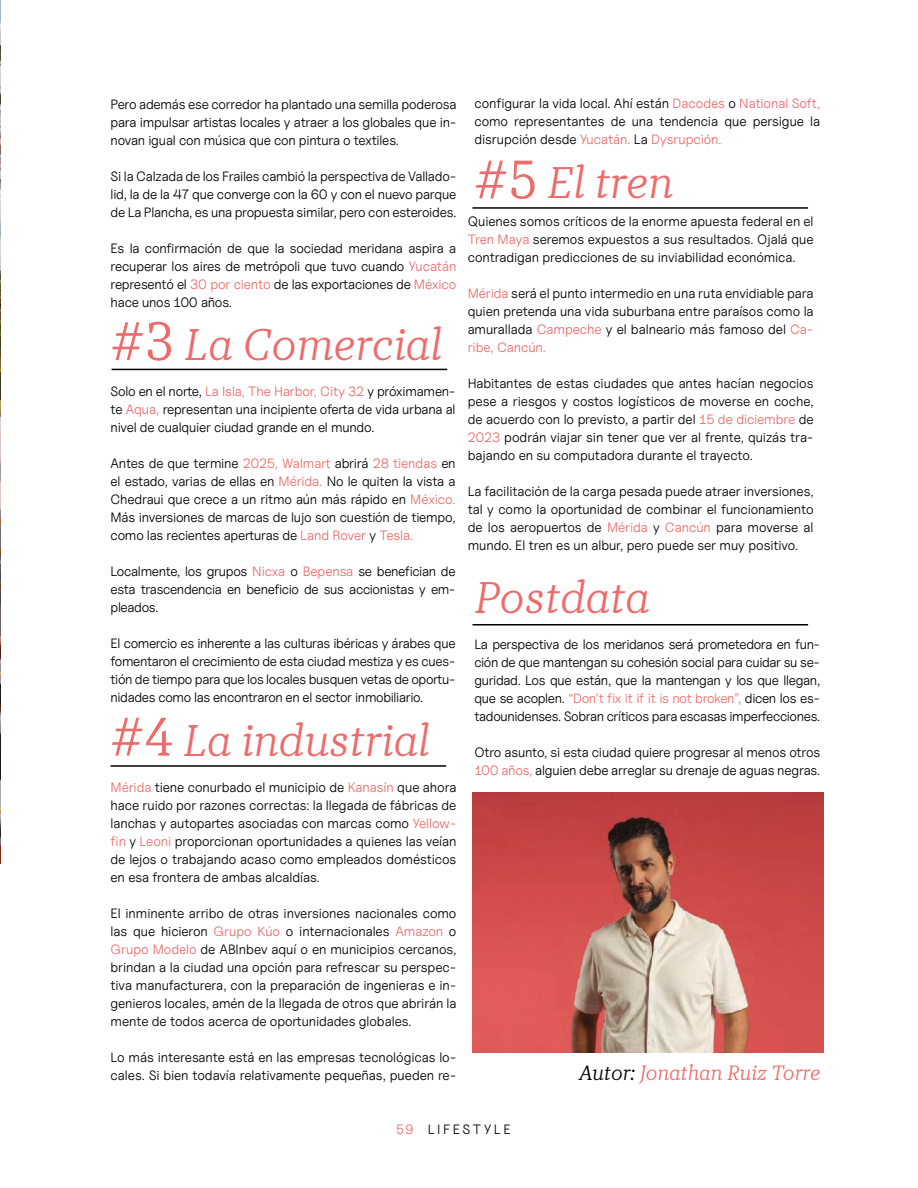
<style>
.page{position:relative;width:918px;height:1188px;background:#fff}
.page>*{position:absolute;margin:0;border:0;box-sizing:border-box;transform-origin:0 0}
.t1{font:italic 300 45px "TT Tricks";color:#ed6b6a}
.t2{font:italic 300 21px "TT Tricks";color:#ed6b6a}
.t3{font:13.5px/18px "Uncut Sans Book";letter-spacing:-.01em;color:#000;text-align:justify}
.t4{font:13.5px "Uncut Sans Book";letter-spacing:.19em;color:#000}
.s1{color:#ed6b6a}
.s2{font-style:normal;font-size:54px}
.s3{color:#000}
</style>
<div class="page">
<img style="left:0;top:0;width:1px;height:864px">
<hr style="left:112px;top:369px;width:335px;height:1px;background:#000">
<hr style="left:111px;top:765px;width:335px;height:2px;background:#000">
<hr style="left:472px;top:207px;width:336px;height:2px;background:#000">
<hr style="left:472px;top:624px;width:336px;height:2px;background:#000">
<img style="left:472px;top:792px;width:352px;height:261px">
<p class="t3" style="left:111px;top:95px;width:347px">Pero además ese corredor ha plantado una semilla poderosa para impulsar artistas locales y atraer a los globales que in&shy;novan igual con música que con pintura o textiles.</p>
<p class="t3" style="left:111px;top:167px;width:347px">Si la Calzada de los Frailes cambió la perspectiva de Vallado&shy;lid, la de la 47 que converge con la 60 y con el nuevo parque de La Plancha, es una propuesta similar, pero con esteroides.</p>
<p class="t3" style="left:111px;top:239px;width:347px">Es la confirmación de que la sociedad meridana aspira a recuperar los aires de metrópoli que tuvo cuando <span class="s1">Yucatán </span>representó el <span class="s1">30 por ciento</span> de las exportaciones de <span class="s1">México </span>hace unos 100 años.</p>
<h1 class="t1" style="left:111px;top:317px;width:332px"><span class="s2">#3</span> La Comercial</h1>
<p class="t3" style="left:111px;top:382px;width:347px">Solo en el norte, <span class="s1">La Isla, The Harbor, City 32</span> y próximamen&shy;te <span class="s1">Aqua,</span> representan una incipiente oferta de vida urbana al nivel de cualquier ciudad grande en el mundo.</p>
<p class="t3" style="left:111px;top:454px;width:347px">Antes de que termine <span class="s1">2025, Walmart</span> abrirá <span class="s1">28 tiendas</span> en el estado, varias de ellas en <span class="s1">Mérida.</span> No le quiten la vista a Chedraui que crece a un ritmo aún más rápido en <span class="s1">México.<br></span>Más inversiones de marcas de lujo son cuestión de tiempo, como las recientes aperturas de <span class="s1">Land Rover</span> y <span class="s1">Tesla.</span></p>
<p class="t3" style="left:111px;top:562px;width:347px">Localmente, los grupos <span class="s1">Nicxa</span> o <span class="s1">Bepensa</span> se benefician de esta trascendencia en beneficio de sus accionistas y em&shy;pleados.</p>
<p class="t3" style="left:111px;top:634px;width:347px">El comercio es inherente a las culturas ibéricas y árabes que fomentaron el crecimiento de esta ciudad mestiza y es cues&shy;tión de tiempo para que los locales busquen vetas de oportu&shy;nidades como las encontraron en el sector inmobiliario.</p>
<h1 class="t1" style="left:111px;top:712px;width:320px"><span class="s2">#4</span> La industrial</h1>
<p class="t3" style="left:111px;top:778px;width:347px"><span class="s1">Mérida</span> tiene conurbado el municipio de <span class="s1">Kanasín</span> que ahora hace ruido por razones correctas: la llegada de fábricas de lanchas y autopartes asociadas con marcas como <span class="s1">Yellow&shy;fin</span> y <span class="s1">Leoni</span> proporcionan oportunidades a quienes las veían de lejos o trabajando acaso como empleados domésticos en esa frontera de ambas alcaldías.</p>
<p class="t3" style="left:111px;top:904px;width:347px">El inminente arribo de otras inversiones nacionales como las que hicieron <span class="s1">Grupo Kúo</span> o internacionales <span class="s1">Amazon</span> o <span class="s1">Grupo Modelo</span> de ABInbev aquí o en municipios cercanos, brindan a la ciudad una opción para refrescar su perspec&shy;tiva manufacturera, con la preparación de ingenieras e in&shy;genieros locales, amén de la llegada de otros que abrirán la mente de todos acerca de oportunidades globales.</p>
<p class="t3" style="left:111px;top:1048px;width:347px">Lo más interesante está en las empresas tecnológicas lo&shy;cales. Si bien todavía relativamente pequeñas, pueden re-</p>
<p class="t3" style="left:474px;top:94px;width:347px">configurar la vida local. Ahí están <span class="s1">Dacodes</span> o <span class="s1">National Soft, </span>como representantes de una tendencia que persigue la disrupción desde <span class="s1">Yucatán.</span> La <span class="s1">Dysrupción.</span></p>
<h1 class="t1" style="left:474px;top:155px;width:200px"><span class="s2">#5</span> El tren</h1>
<p class="t3" style="left:468px;top:212px;width:347px">Quienes somos críticos de la enorme apuesta federal en el <span class="s1">Tren Maya</span> seremos expuestos a sus resultados. Ojalá que contradigan predicciones de su inviabilidad económica.</p>
<p class="t3" style="left:468px;top:284px;width:347px"><span class="s1">Mérida</span> será el punto intermedio en una ruta envidiable para quien pretenda una vida suburbana entre paraísos como la amurallada <span class="s1">Campeche</span> y el balneario más famoso del <span class="s1">Ca&shy;ribe, Cancún.</span></p>
<p class="t3" style="left:468px;top:374px;width:347px">Habitantes de estas ciudades que antes hacían negocios pese a riesgos y costos logísticos de moverse en coche, de acuerdo con lo previsto, a partir del <span class="s1">15 de diciembre</span> de <span class="s1">2023</span> podrán viajar sin tener que ver al frente, quizás tra&shy;bajando en su computadora durante el trayecto.</p>
<p class="t3" style="left:468px;top:482px;width:347px">La facilitación de la carga pesada puede atraer inversiones, tal y como la oportunidad de combinar el funcionamiento de los aeropuertos de <span class="s1">Mérida</span> y <span class="s1">Cancún</span> para moverse al mundo. El tren es un albur, pero puede ser muy positivo.</p>
<h1 class="t1" style="left:474px;top:569px;width:177px">Postdata</h1>
<p class="t3" style="left:474px;top:635px;width:347px">La perspectiva de los meridanos será prometedora en fun&shy;ción de que mantengan su cohesión social para cuidar su se&shy;guridad. Los que están, que la mantengan y los que llegan, que se acoplen. <span class="s1">“Don’t fix it if it is not broken”,</span> dicen los es&shy;tadounidenses. Sobran críticos para escasas imperfecciones.</p>
<p class="t3" style="left:474px;top:743px;width:347px">Otro asunto, si esta ciudad quiere progresar al menos otros<br><span class="s1">100 años,</span> alguien debe arreglar su drenaje de aguas negras.</p>
<h2 class="t2" style="left:579px;top:1060px;width:243px"><span class="s3">Autor:</span> Jonathan Ruiz Torre</h2>
<p class="t4" style="left:396px;top:1121px;width:116px"><span class="s1">59</span> LIFESTYLE</p>
</div>
